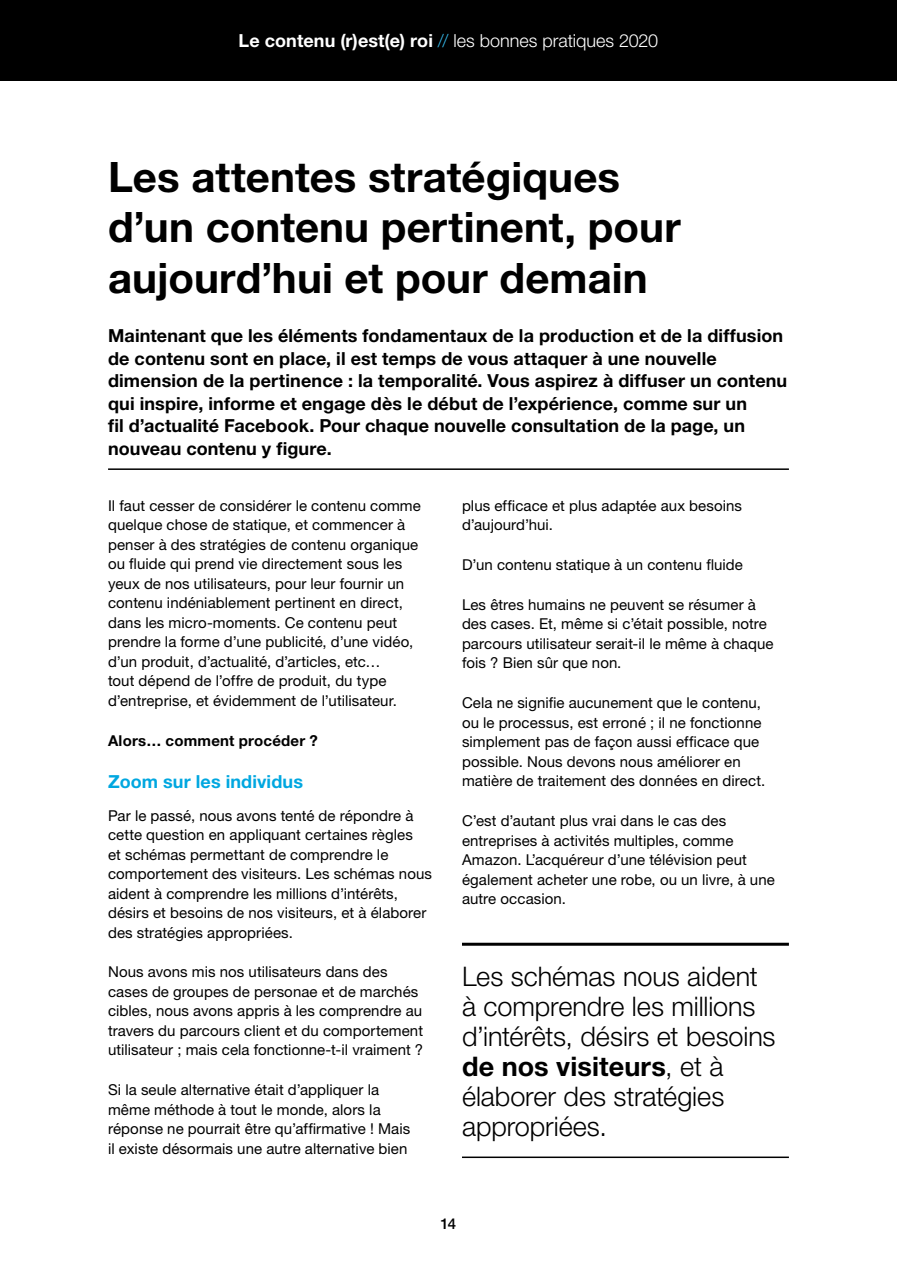
<style>
.page{position:relative;width:897px;height:1264px;background:#fff}
.page>*{position:absolute;margin:0;border:0;box-sizing:border-box;transform-origin:0 0}
.t1{font:700 42px/50.4px "Helvetica Neue LT Std";color:#000}
.t2{font:300 27px/30px "Helvetica Neue LT Std";letter-spacing:-.005em;color:#000}
.t3{font:700 18px/22.5px "Helvetica Neue LT Std";letter-spacing:.005em;color:#000}
.t4{font:300 18px "Helvetica Neue LT Std";color:#fff}
.t5{font:700 18px "Helvetica Neue LT Std";letter-spacing:.01em;color:#00a7e0}
.t6{font:15px/19.5px "Helvetica Neue LT Std";letter-spacing:.005em;color:#000}
.t7{font:700 15px "Helvetica Neue LT Std";letter-spacing:.015em;color:#000}
.t8{font:500 15px "Helvetica Neue LT Std";color:#000}
.s1{font-weight:700}
.s2{color:#35baec}
</style>
<div class="page">
<div style="left:0;top:0;width:896px;height:81px;background:#000"></div>
<hr style="left:108px;top:468px;width:680px;height:2px;background:#000">
<hr style="left:462px;top:942px;width:326px;height:3px;background:#000">
<hr style="left:462px;top:1156px;width:326px;height:2px;background:#000">
<p class="t4" style="left:239px;top:30px;width:421px"><span class="s1">Le contenu (r)est(e) roi</span> <span class="s2">//</span> les bonnes pratiques 2020</p>
<h1 class="t1" style="left:108px;top:151px;width:574px">Les attentes stratégiques d’un contenu pertinent, pour aujourd’hui et pour demain</h1>
<p class="t3" style="left:108px;top:324px;width:680px">Maintenant que les éléments fondamentaux de la production et de la diffusion de contenu sont en place, il est temps de vous attaquer à une nouvelle dimension de la pertinence : la temporalité. Vous aspirez à diffuser un contenu qui inspire, informe et engage dès le début de l’expérience, comme sur un<br>fil d’actualité Facebook. Pour chaque nouvelle consultation de la page, un nouveau contenu y figure.</p>
<p class="t6" style="left:108px;top:495px;width:314px">Il faut cesser de considérer le contenu comme quelque chose de statique, et commencer à penser à des stratégies de contenu organique ou fluide qui prend vie directement sous les yeux de nos utilisateurs, pour leur fournir un contenu indéniablement pertinent en direct, dans les micro-moments. Ce contenu peut prendre la forme d’une publicité, d’une vidéo, d’un produit, d’actualité, d’articles, etc…<br>tout dépend de l’offre de produit, du type d’entreprise, et évidemment de l’utilisateur.</p>
<p class="t7" style="left:108px;top:731px;width:211px">Alors… comment procéder ?</p>
<p class="t5" style="left:108px;top:770px;width:196px">Zoom sur les individus</p>
<p class="t6" style="left:108px;top:805px;width:325px">Par le passé, nous avons tenté de répondre à cette question en appliquant certaines règles<br>et schémas permettant de comprendre le comportement des visiteurs. Les schémas nous aident à comprendre les millions d’intérêts, désirs et besoins de nos visiteurs, et à élaborer des stratégies appropriées.</p>
<p class="t6" style="left:108px;top:962px;width:317px">Nous avons mis nos utilisateurs dans des cases de groupes de personae et de marchés cibles, nous avons appris à les comprendre au travers du parcours client et du comportement utilisateur ; mais cela fonctionne-t-il vraiment ?</p>
<p class="t6" style="left:108px;top:1080px;width:304px">Si la seule alternative était d’appliquer la même méthode à tout le monde, alors la réponse ne pourrait être qu’affirmative ! Mais il existe désormais une autre alternative bien</p>
<p class="t6" style="left:462px;top:495px;width:281px">plus efficace et plus adaptée aux besoins d’aujourd’hui.</p>
<p class="t6" style="left:462px;top:555px;width:282px">D’un contenu statique à un contenu fluide</p>
<p class="t6" style="left:462px;top:594px;width:313px">Les êtres humains ne peuvent se résumer à des cases. Et, même si c’était possible, notre parcours utilisateur serait-il le même à chaque fois ? Bien sûr que non.</p>
<p class="t6" style="left:462px;top:693px;width:305px">Cela ne signifie aucunement que le contenu, ou le processus, est erroné ; il ne fonctionne simplement pas de façon aussi efficace que possible. Nous devons nous améliorer en matière de traitement des données en direct.</p>
<p class="t6" style="left:462px;top:810px;width:314px">C’est d’autant plus vrai dans le cas des entreprises à activités multiples, comme Amazon. L’acquéreur d’une télévision peut également acheter une robe, ou un livre, à une autre occasion.</p>
<h2 class="t2" style="left:462px;top:961px;width:315px">Les schémas nous aident à comprendre les millions d’intérêts, désirs et besoins <span class="s1">de nos visiteurs</span>, et à élaborer des stratégies appropriées.</h2>
<p class="t8" style="left:440px;top:1214px;width:17px">14</p>
</div>
